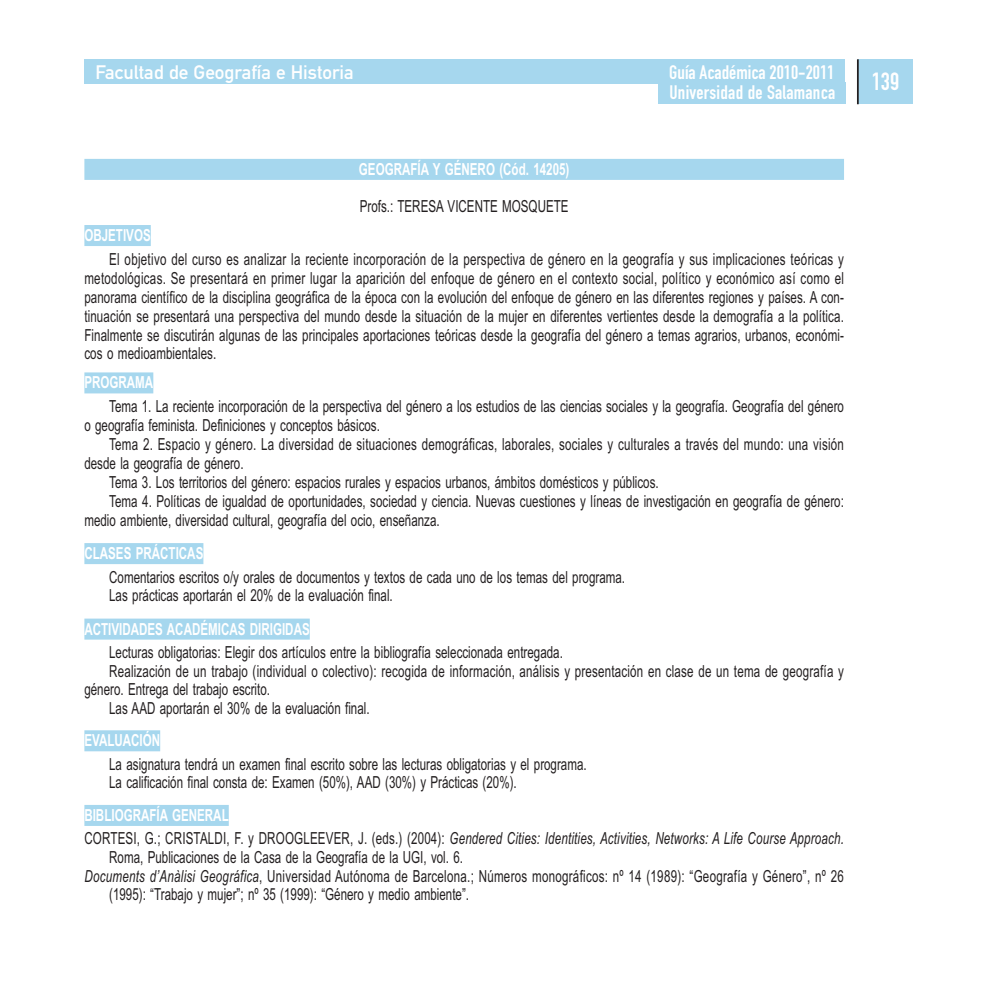
<style>
.page{position:relative;width:993px;height:993px;background:#fff}
.page>*{position:absolute;margin:0;border:0;box-sizing:border-box;transform-origin:0 0}
.t1{font:24.5px "DIN Engschrift Alternate";color:#fff}
.t2{font:19.25px/19.2px "DIN Engschrift Alternate";letter-spacing:.01em;color:#fff}
.t3{font:19.25px "DIN Mittelschrift";color:#fff}
.t4{font:16.62px/18.9px "Arial Narrow";color:#231f20;scale:.85 1}
.t5{font:italic 16.62px/23.4px "Arial Narrow";letter-spacing:.01em;color:#231f20;scale:.85 1}
.t6{font:16.62px "Arial Narrow";letter-spacing:.02em;color:#231f20;scale:.85 1}
.t7{font:700 16.62px "Arial Narrow";color:#fff;scale:.85 1}
.s1{font-weight:700;font-style:normal;color:#fff}
.s2{font-style:normal}
.s3{font-style:italic}
</style>
<div class="page">
<div style="left:84px;top:159px;width:759px;height:21px;background:#a6d7ee"></div>
<div style="left:84px;top:225px;width:67px;height:21px;background:#a6d7ee"></div>
<div style="left:84px;top:372px;width:69px;height:21px;background:#a6d7ee"></div>
<div style="left:84px;top:543px;width:119px;height:21px;background:#a6d7ee"></div>
<div style="left:84px;top:618px;width:226px;height:21px;background:#a6d7ee"></div>
<div style="left:84px;top:730px;width:76px;height:21px;background:#a6d7ee"></div>
<div style="left:84px;top:804px;width:145px;height:21px;background:#a6d7ee"></div>
<div style="left:857px;top:59px;width:55px;height:45px;background:#a6d7ee"></div>
<hr style="left:856px;top:59px;width:2px;height:45px;background:#231f20">
<div style="left:85px;top:59px;width:759px;height:25px;background:#a6d7ee"></div>
<div style="left:658px;top:83px;width:186px;height:21px;background:#a6d7ee"></div>
<p class="t3" style="left:95px;top:66px;width:260px">Facultad de Geografía e Historia</p>
<p class="t2" style="left:669px;top:65px;width:167px">Guía Académica 2010-2011<br>Universidad de Salamanca</p>
<p class="t7" style="left:359px;top:163px;width:249px">GEOGRAFÍA Y GÉNERO (Cód. 14205)</p>
<p class="t4" style="left:360px;top:198px;width:247px">Profs.: TERESA VICENTE MOSQUETE</p>
<p class="t7" style="left:84px;top:229px;width:80px">OBJETIVOS</p>
<p class="t4" style="left:84px;top:251px;width:894px;text-align:justify;text-indent:25px">El objetivo del curso es analizar la reciente incorporación de la perspectiva de género en la geografía y sus implicaciones teóricas y metodológicas. Se presentará en primer lugar la aparición del enfoque de género en el contexto social, político y económico así como el panorama científico de la disciplina geográfica de la época con la evolución del enfoque de género en las diferentes regiones y países. A con&shy;tinuación se presentará una perspectiva del mundo desde la situación de la mujer en diferentes vertientes desde la demografía a la política.<br>Finalmente se discutirán algunas de las principales aportaciones teóricas desde la geografía del género a temas agrarios, urbanos, económi&shy;cos o medioambientales.</p>
<p class="t7" style="left:84px;top:376px;width:83px">PROGRAMA</p>
<p class="t4" style="left:84px;top:398px;width:894px;text-indent:25px">Tema 1. La reciente incorporación de la perspectiva del género a los estudios de las ciencias sociales y la geografía. Geografía del género o geografía feminista. Definiciones y conceptos básicos.</p>
<p class="t4" style="left:109px;top:436px;width:865px">Tema 2. Espacio y género. La diversidad de situaciones demográficas, laborales, sociales y culturales a través del mundo: una visión</p>
<p class="t4" style="left:84px;top:455px;width:189px">desde la geografía de género.</p>
<p class="t4" style="left:109px;top:474px;width:647px">Tema 3. Los territorios del género: espacios rurales y espacios urbanos, ámbitos domésticos y públicos.</p>
<p class="t4" style="left:109px;top:493px;width:865px">Tema 4. Políticas de igualdad de oportunidades, sociedad y ciencia. Nuevas cuestiones y líneas de investigación en geografía de género:</p>
<p class="t4" style="left:84px;top:512px;width:419px">medio ambiente, diversidad cultural, geografía del ocio, enseñanza.</p>
<p class="t7" style="left:84px;top:547px;width:141px">CLASES PRÁCTICAS</p>
<p class="t4" style="left:109px;top:569px;width:608px">Comentarios escritos o/y orales de documentos y textos de cada uno de los temas del programa.<br>Las prácticas aportarán el 20% de la evaluación final.</p>
<p class="t7" style="left:84px;top:622px;width:266px">ACTIVIDADES ACADÉMICAS DIRIGIDAS</p>
<p class="t4" style="left:109px;top:644px;width:535px">Lecturas obligatorias: Elegir dos artículos entre la bibliografía seleccionada entregada.</p>
<p class="t4" style="left:109px;top:662px;width:865px">Realización de un trabajo (individual o colectivo): recogida de información, análisis y presentación en clase de un tema de geografía y</p>
<p class="t4" style="left:84px;top:681px;width:220px">género. Entrega del trabajo escrito.</p>
<p class="t4" style="left:109px;top:700px;width:308px">Las AAD aportarán el 30% de la evaluación final.</p>
<p class="t7" style="left:84px;top:734px;width:91px">EVALUACIÓN</p>
<p class="t4" style="left:109px;top:756px;width:563px">La asignatura tendrá un examen final escrito sobre las lecturas obligatorias y el programa.<br>La calificación final consta de: Examen (50%), AAD (30%) y Prácticas (20%).</p>
<p class="t5" style="left:84px;top:804px;width:894px"><span class="s1">BIBLIOGRAFÍA GENERAL<br></span><span class="s2">CORTESI, G.; CRISTALDI, F. y DROOGLEEVER, J. (eds.) (2004):</span> Gendered Cities: Identities, Activities, Networks: A Life Course Approach.</p>
<p class="t4" style="left:109px;top:849px;width:418px">Roma, Publicaciones de la Casa de la Geografía de la UGI, vol. 6.</p>
<p class="t6" style="left:84px;top:869px;width:894px"><span class="s3">Documents d’Anàlisi Geográfica</span>, Universidad Autónoma de Barcelona.; Números monográficos: nº 14 (1989): “Geografía y Género”, nº 26</p>
<p class="t4" style="left:109px;top:886px;width:425px">(1995): “Trabajo y mujer”; nº 35 (1999): “Género y medio ambiente”.</p>
<h1 class="t1" style="left:871px;top:73px;width:29px">139</h1>
</div>
